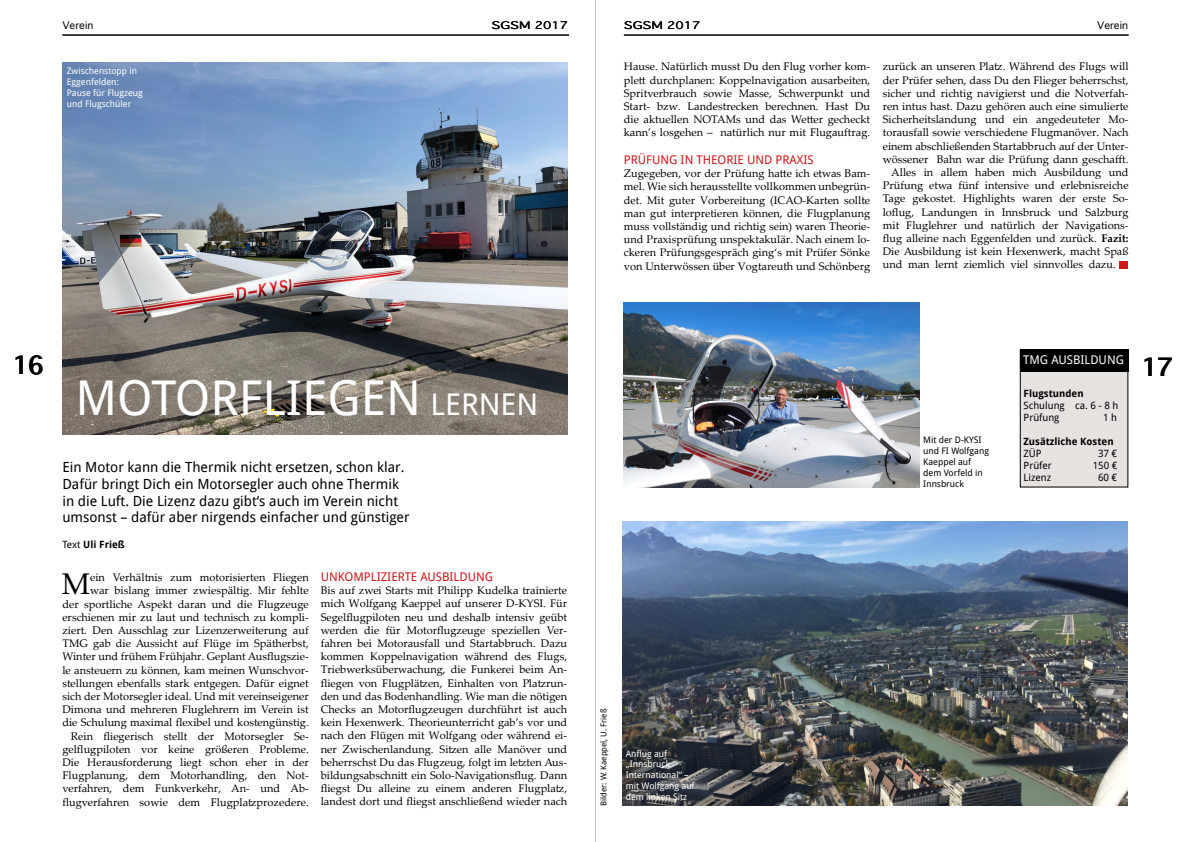
<style>
.page{position:relative;width:1191px;height:842px;background:#fff}
.page>*{position:absolute;margin:0;border:0;box-sizing:border-box;transform-origin:0 0}
.t1{font:48px "Droid Sans";color:#fff}
.t2{font:30px "Palatino Linotype";color:#000}
.t3{font:700 24px "Thonburi";color:#000}
.t4{font:14px/16.8px "Droid Sans";color:#000}
.t5{font:12px "Droid Sans";color:#cd171a}
.t6{font:12px "Droid Sans";color:#fff}
.t7{font:11px/13.2px "Palatino Linotype";color:#000;text-align:justify}
.t8{font:10px/12px "Droid Sans";color:#000}
.t9{font:700 10px "Droid Sans";color:#000}
.t10{font:300 10px "Thonburi";color:#000;scale:1.46 1}
.t11{font:300 10px "Thonburi";color:#000}
.t12{font:9px/10.8px "Droid Sans";color:#fff}
.t13{font:9px/10.8px "Droid Sans";color:#000}
.t14{font:8px "Droid Sans";color:#000}
.s1{font-weight:700}
.s2{font-size:30px}
.s3{font-weight:400}
</style>
<div class="page">
<img style="left:62px;top:62px;width:505px;height:372px">
<hr style="left:595px;top:0;width:1px;height:842px;background:#c4c4c4">
<hr style="left:62px;top:35px;width:507px;height:1px;background:#000">
<hr style="left:624px;top:35px;width:504px;height:1px;background:#000">
<div style="left:1118px;top:261px;width:9px;height:8px;background:#cd171a"></div>
<div style="left:1020px;top:350px;width:107px;height:137px;background:#e6e2df"></div>
<div style="left:1019px;top:349px;width:109px;height:138px;border:1px solid #000"></div>
<div style="left:1020px;top:349px;width:108px;height:23px;background:#000"></div>
<img style="left:622px;top:521px;width:505px;height:285px">
<img style="left:624px;top:303px;width:295px;height:184px">
<p class="t10" style="left:491px;top:20px;width:54px">SGSM 2017</p>
<p class="t10" style="left:624px;top:20px;width:54px">SGSM 2017</p>
<p class="t11" style="left:62px;top:20px;width:32px">Verein</p>
<p class="t11" style="left:1097px;top:20px;width:32px">Verein</p>
<p class="t12" style="left:67px;top:65px;width:78px">Zwischenstopp in<br>Eggenfelden:<br>Pause für Flugzeug und Flugschüler</p>
<p class="t7" style="left:624px;top:60px;width:248px">Hause. Natürlich musst Du den Flug vorher kom&shy;plett durchplanen: Koppelnavigation ausarbeiten, Spritverbrauch sowie Masse, Schwerpunkt und Start- bzw. Landestrecken berechnen. Hast Du die aktuellen NOTAMs und das Wetter gecheckt kann’s losgehen – natürlich nur mit Flugauftrag.</p>
<p class="t5" style="left:624px;top:151px;width:191px">PRÜFUNG IN THEORIE UND PRAXIS</p>
<p class="t7" style="left:624px;top:166px;width:248px">Zugegeben, vor der Prüfung hatte ich etwas Bam&shy;mel. Wie sich herausstellte vollkommen unbegrün&shy;det. Mit guter Vorbereitung (ICAO-Karten sollte man gut interpretieren können, die Flugplanung muss vollständig und richtig sein) waren Theorie&shy;und Praxisprüfung unspektakulär. Nach einem lo&shy;ckeren Prüfungsgespräch ging‘s mit Prüfer Sönke von Unterwössen über Vogtareuth und Schönberg</p>
<p class="t7" style="left:882px;top:60px;width:247px">zurück an unseren Platz. Während des Flugs will</p>
<p class="t7" style="left:882px;top:73px;width:247px">der Prüfer sehen, dass Du den Flieger beherrschst,</p>
<p class="t7" style="left:882px;top:86px;width:247px">sicher und richtig navigierst und die Notverfah-</p>
<p class="t7" style="left:882px;top:99px;width:247px">ren intus hast. Dazu gehören auch eine simulierte</p>
<p class="t7" style="left:882px;top:112px;width:247px">Sicherheitslandung und ein angedeuteter Mo-</p>
<p class="t7" style="left:882px;top:126px;width:247px">torausfall sowie verschiedene Flugmanöver. Nach</p>
<p class="t7" style="left:882px;top:139px;width:247px">einem abschließenden Startabbruch auf der Unter-</p>
<p class="t7" style="left:882px;top:152px;width:247px">wössener Bahn war die Prüfung dann geschafft.</p>
<p class="t7" style="left:891px;top:165px;width:239px">Alles in allem haben mich Ausbildung und</p>
<p class="t7" style="left:882px;top:178px;width:247px">Prüfung etwa fünf intensive und erlebnisreiche</p>
<p class="t7" style="left:882px;top:192px;width:247px">Tage gekostet. Highlights waren der erste So-</p>
<p class="t7" style="left:882px;top:205px;width:247px">loflug, Landungen in Innsbruck und Salzburg</p>
<p class="t7" style="left:882px;top:218px;width:247px">mit Fluglehrer und natürlich der Navigations-</p>
<p class="t7" style="left:882px;top:231px;width:247px">flug alleine nach Eggenfelden und zurück. <span class="s1">Fazit:</span></p>
<p class="t7" style="left:882px;top:244px;width:247px">Die Ausbildung ist kein Hexenwerk, macht Spaß</p>
<p class="t7" style="left:882px;top:258px;width:234px">und man lernt ziemlich viel sinnvolles dazu.</p>
<p class="t6" style="left:1023px;top:351px;width:102px">TMG AUSBILDUNG</p>
<h3 class="t3" style="left:13px;top:352px;width:33px">16</h3>
<h3 class="t3" style="left:1141px;top:353px;width:33px">17</h3>
<h1 class="t1" style="left:75px;top:365px;width:464px">MOTORFLIEGEN <span class="s2">LERNEN</span></h1>
<p class="t4" style="left:62px;top:458px;width:349px">Ein Motor kann die Thermik nicht ersetzen, schon klar.<br>Dafür bringt Dich ein Motorsegler auch ohne Thermik in die Luft. Die Lizenz dazu gibt‘s auch im Verein nicht umsonst – dafür aber nirgends einfacher und günstiger</p>
<p class="t9" style="left:62px;top:538px;width:64px"><span class="s3">Text</span> Uli Frieß</p>
<h2 class="t2" style="left:62px;top:563px;width:30px">M</h2>
<p class="t5" style="left:321px;top:568px;width:174px">UNKOMPLIZIERTE AUSBILDUNG</p>
<p class="t7" style="left:321px;top:583px;width:248px">Bis auf zwei Starts mit Philipp Kudelka trainierte mich Wolfgang Kaeppel auf unserer D-KYSI. Für Segelflugpiloten neu und deshalb intensiv geübt werden die für Motorflugzeuge speziellen Ver&shy;fahren bei Motorausfall und Startabbruch. Dazu kommen Koppelnavigation während des Flugs, Triebwerksüberwachung, die Funkerei beim An&shy;fliegen von Flugplätzen, Einhalten von Platzrun&shy;den und das Bodenhandling. Wie man die nötigen Checks an Motorflugzeugen durchführt ist auch kein Hexenwerk. Theorieunterricht gab’s vor und nach den Flügen mit Wolfgang oder während ei&shy;ner Zwischenlandung. Sitzen alle Manöver und beherrschst Du das Flugzeug, folgt im letzten Aus&shy;bildungsabschnitt ein Solo-Navigationsflug. Dann fliegst Du alleine zu einem anderen Flugplatz, landest dort und fliegst anschließend wieder nach</p>
<p class="t7" style="left:62px;top:570px;width:248px;text-align:right">ein Verhältnis zum motorisierten Fliegen<br>war bislang immer zwiespältig. Mir fehlte<br>der sportliche Aspekt daran und die Flugzeuge erschienen mir zu laut und technisch zu kompli&shy;ziert. Den Ausschlag zur Lizenzerweiterung auf TMG gab die Aussicht auf Flüge im Spätherbst, Winter und frühem Frühjahr. Geplant Ausflugszie&shy;le ansteuern zu können, kam meinen Wunschvor&shy;stellungen ebenfalls stark entgegen. Dafür eignet sich der Motorsegler ideal. Und mit vereinseigener Dimona und mehreren Fluglehrern im Verein ist die Schulung maximal flexibel und kostengünstig.<br>Rein fliegerisch stellt der Motorsegler Se&shy;gelflugpiloten vor keine größeren Probleme.<br>Die Herausforderung liegt schon eher in der Flugplanung, dem Motorhandling, den Not&shy;verfahren, dem Funkverkehr, An- und Ab&shy;flugverfahren sowie dem Flugplatzprozedere.</p>
<p class="t14" style="left:598px;top:806px;width:99px;rotate:-90deg">Bilder: W. Kaeppel, U. Frieß</p>
<p class="t12" style="left:626px;top:748px;width:70px">Anflug auf „Innsbruck<br>International“ – mit Wolfgang auf dem linken Sitz</p>
<p class="t13" style="left:923px;top:435px;width:67px">Mit der D-KYSI und FI Wolfgang<br>Kaeppel auf dem Vorfeld in<br>Innsbruck</p>
<p class="t9" style="left:1023px;top:386px;width:61px">Flugstunden</p>
<p class="t8" style="left:1023px;top:399px;width:96px">Schulung ca. 6 - 8 h<br>Prüfung</p>
<p class="t8" style="left:1103px;top:411px;width:15px">1 h</p>
<p class="t9" style="left:1023px;top:434px;width:92px">Zusätzliche Kosten</p>
<p class="t8" style="left:1023px;top:447px;width:20px">ZÜP</p>
<p class="t8" style="left:1098px;top:447px;width:21px">37 €</p>
<p class="t8" style="left:1023px;top:459px;width:30px">Prüfer</p>
<p class="t8" style="left:1092px;top:459px;width:26px">150 €</p>
<p class="t8" style="left:1023px;top:471px;width:29px">Lizenz</p>
<p class="t8" style="left:1098px;top:471px;width:21px">60 €</p>
</div>
